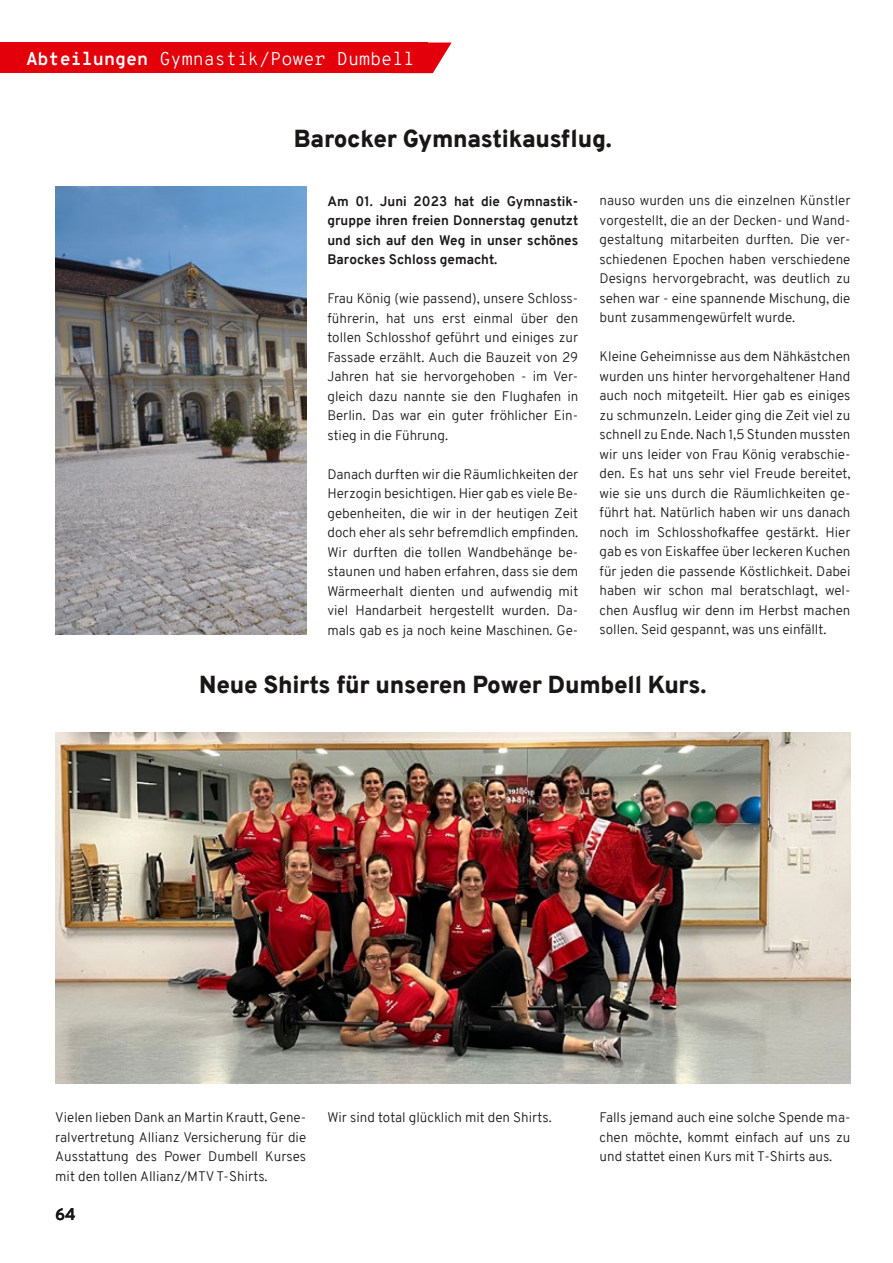
<style>
.page{position:relative;width:893px;height:1263px;background:#fff}
.page>*{position:absolute;margin:0;border:0;box-sizing:border-box;transform-origin:0 0}
.t1{font:900 24px "Overpass";letter-spacing:-.01em;color:#181716}
.t2{font:300 18px "Overpass Mono";color:#fff}
.t3{font:700 16.5px "Overpass";color:#181716}
.t4{font:300 13.5px/19.5px "Overpass";color:#181716;text-align:justify}
.t5{font:700 13.5px/19.5px "Overpass";color:#181716;text-align:justify}
.s1{font-weight:700}
</style>
<div class="page">
<img style="left:55px;top:186px;width:251px;height:449px">
<img style="left:55px;top:732px;width:795px;height:351px">
<svg style="left:428px;top:43px;width:24px;height:30px"></svg>
<div style="left:0;top:43px;width:428px;height:30px;background:#e3000b"></div>
<h2 class="t2" style="left:26px;top:45px;width:390px"><span class="s1">Abteilungen</span> Gymnastik/Power Dumbell</h2>
<h1 class="t1" style="left:294px;top:122px;width:319px">Barocker Gymnastikausflug.</h1>
<p class="t4" style="left:600px;top:191px;width:252px">nauso wurden uns die einzelnen Künstler vorgestellt, die an der Decken- und Wand&shy;gestaltung mitarbeiten durften. Die ver&shy;schiedenen Epochen haben verschiedene Designs hervorgebracht, was deutlich zu sehen war - eine spannende Mischung, die bunt zusammengewürfelt wurde.</p>
<p class="t4" style="left:600px;top:347px;width:252px">Kleine Geheimnisse aus dem Nähkästchen wurden uns hinter hervorgehaltener Hand auch noch mitgeteilt. Hier gab es einiges zu schmunzeln. Leider ging die Zeit viel zu schnell zu Ende. Nach 1,5 Stunden mussten wir uns leider von Frau König verabschie&shy;den. Es hat uns sehr viel Freude bereitet, wie sie uns durch die Räumlichkeiten ge&shy;führt hat. Natürlich haben wir uns danach noch im Schlosshofkaffee gestärkt. Hier gab es von Eiskaffee über leckeren Kuchen für jeden die passende Köstlichkeit. Dabei haben wir schon mal beratschlagt, wel&shy;chen Ausflug wir denn im Herbst machen sollen. Seid gespannt, was uns einfällt.</p>
<h1 class="t1" style="left:199px;top:668px;width:509px">Neue Shirts für unseren Power Dumbell Kurs.</h1>
<p class="t5" style="left:327px;top:191px;width:252px">Am 01. Juni 2023 hat die Gymnastik&shy;gruppe ihren freien Donnerstag genutzt und sich auf den Weg in unser schönes Barockes Schloss gemacht.</p>
<p class="t4" style="left:327px;top:289px;width:252px">Frau König (wie passend), unsere Schloss&shy;führerin, hat uns erst einmal über den tollen Schlosshof geführt und einiges zur Fassade erzählt. Auch die Bauzeit von 29<br>Jahren hat sie hervorgehoben - im Ver&shy;gleich dazu nannte sie den Flughafen in Berlin. Das war ein guter fröhlicher Ein&shy;stieg in die Führung.</p>
<p class="t4" style="left:327px;top:464px;width:252px">Danach durften wir die Räumlichkeiten der Herzogin besichtigen. Hier gab es viele Be&shy;gebenheiten, die wir in der heutigen Zeit doch eher als sehr befremdlich empfinden.<br>Wir durften die tollen Wandbehänge be&shy;staunen und haben erfahren, dass sie dem Wärmeerhalt dienten und aufwendig mit viel Handarbeit hergestellt wurden. Da&shy;mals gab es ja noch keine Maschinen. Ge-</p>
<p class="t4" style="left:55px;top:1108px;width:252px">Vielen lieben Dank an Martin Krautt, Gene&shy;ralvertretung Allianz Versicherung für die Ausstattung des Power Dumbell Kurses mit den tollen Allianz/MTV T-Shirts.</p>
<p class="t4" style="left:327px;top:1108px;width:226px">Wir sind total glücklich mit den Shirts.</p>
<p class="t4" style="left:600px;top:1108px;width:252px">Falls jemand auch eine solche Spende ma&shy;chen möchte, kommt einfach auf uns zu und stattet einen Kurs mit T-Shirts aus.</p>
<p class="t3" style="left:55px;top:1202px;width:22px">64</p>
</div>
